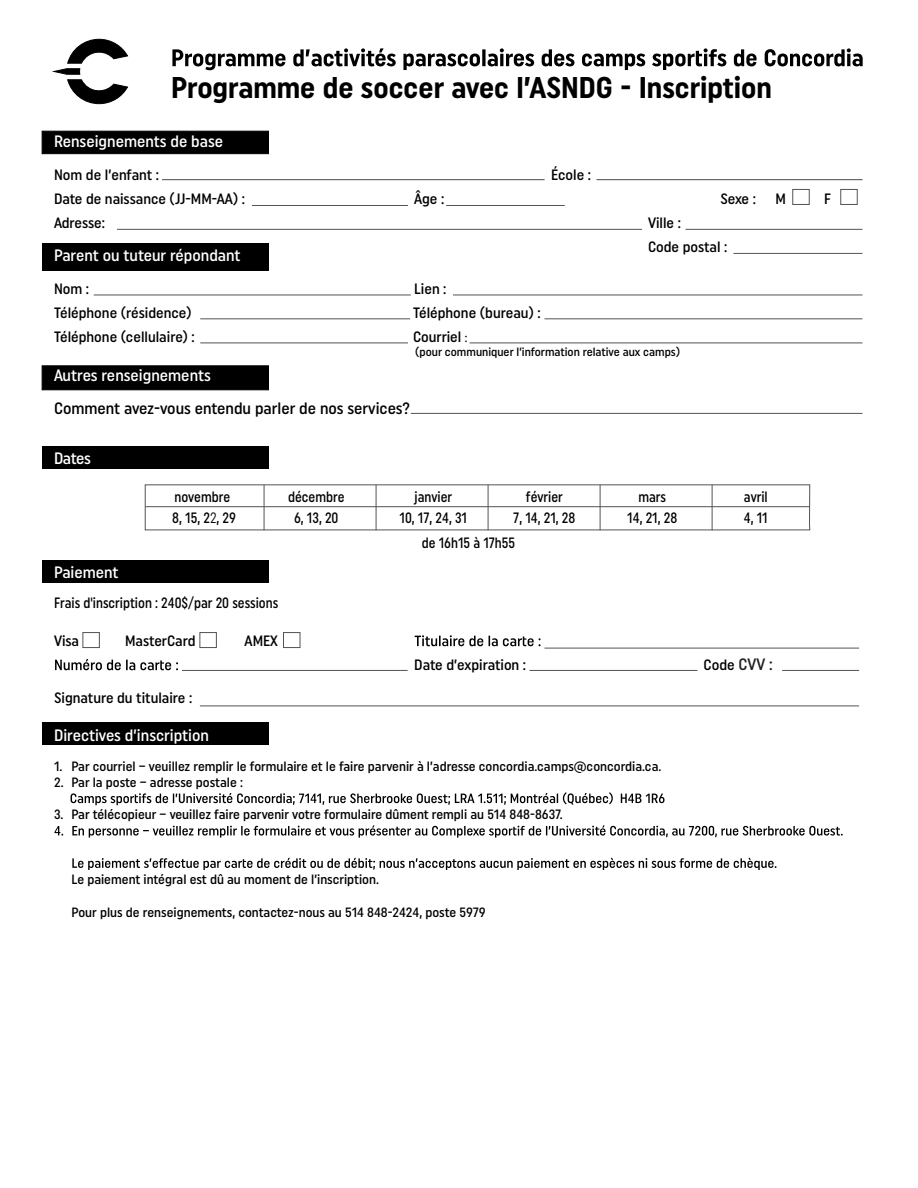
<style>
.page{position:relative;width:918px;height:1188px;background:#fff}
.page>*{position:absolute;margin:0;border:0;box-sizing:border-box;transform-origin:0 0}
.t1{font:700 30px "Uniform Condensed";color:#000}
.t2{font:500 16.5px "Uniform Condensed";color:#fff}
.t3{font:500 16.5px "Uniform Condensed";color:#000}
.t4{font:500 15px/24px "Uniform Condensed";color:#000}
.t5{font:500 15px "Uniform Condensed";color:#000;scale:.9 1}
.t6{font:500 13.5px "Uniform Condensed";color:#000}
.t7{font:500 12px "Uniform Condensed";color:#000}
.s1{font-size:12px}
.s2{font-weight:400}
.s3{font-size:16.5px;color:#231f20}
</style>
<div class="page">
<div style="left:792px;top:189px;width:18px;height:16px;border:1px solid #545454"></div>
<div style="left:840px;top:189px;width:18px;height:16px;border:1px solid #545454"></div>
<div style="left:42px;top:131px;width:227px;height:23px;background:#000;border:1px solid #000"></div>
<div style="left:42px;top:244px;width:226px;height:27px;background:#000"></div>
<div style="left:42px;top:365px;width:227px;height:25px;background:#000;border:1px solid #000"></div>
<div style="left:42px;top:560px;width:226px;height:23px;background:#000"></div>
<div style="left:42px;top:722px;width:226px;height:23px;background:#000"></div>
<hr style="left:597px;top:179px;width:266px;height:1px;background:#545454">
<hr style="left:162px;top:179px;width:382px;height:1px;background:#545454">
<hr style="left:446px;top:205px;width:119px;height:1px;background:#545454">
<hr style="left:252px;top:205px;width:156px;height:1px;background:#545454">
<hr style="left:686px;top:229px;width:176px;height:1px;background:#545454">
<hr style="left:117px;top:229px;width:525px;height:1px;background:#545454">
<hr style="left:734px;top:253px;width:129px;height:1px;background:#545454">
<hr style="left:453px;top:295px;width:409px;height:1px;background:#545454">
<hr style="left:94px;top:295px;width:317px;height:1px;background:#545454">
<hr style="left:544px;top:318px;width:318px;height:1px;background:#545454">
<hr style="left:200px;top:318px;width:210px;height:1px;background:#545454">
<hr style="left:200px;top:343px;width:208px;height:1px;background:#545454">
<hr style="left:470px;top:343px;width:393px;height:1px;background:#545454">
<hr style="left:411px;top:413px;width:452px;height:1px;background:#545454">
<svg style="left:144px;top:484px;width:667px;height:47px"></svg>
<svg style="left:172px;top:48px;width:691px;height:22px"></svg>
<div style="left:42px;top:446px;width:226px;height:23px;background:#000"></div>
<svg style="left:415px;top:635px;width:126px;height:11px"></svg>
<svg style="left:55px;top:659px;width:123px;height:11px"></svg>
<svg style="left:71px;top:792px;width:593px;height:13px"></svg>
<svg style="left:54px;top:825px;width:789px;height:13px"></svg>
<svg style="left:72px;top:858px;width:705px;height:12px"></svg>
<svg style="left:52px;top:39px;width:77px;height:65px"></svg>
<div style="left:82px;top:632px;width:18px;height:16px;border:1px solid #545454"></div>
<div style="left:200px;top:632px;width:17px;height:16px;border:1px solid #545454"></div>
<div style="left:283px;top:632px;width:17px;height:16px;border:1px solid #545454"></div>
<hr style="left:544px;top:648px;width:315px;height:1px;background:#545454">
<hr style="left:782px;top:670px;width:77px;height:1px;background:#545454">
<hr style="left:200px;top:706px;width:659px;height:1px;background:#545454">
<hr style="left:530px;top:670px;width:167px;height:1px;background:#545454">
<hr style="left:182px;top:670px;width:226px;height:1px;background:#545454">
<hr style="left:264px;top:485px;width:1px;height:45px;background:#545454">
<hr style="left:376px;top:485px;width:1px;height:45px;background:#545454">
<hr style="left:488px;top:485px;width:1px;height:45px;background:#545454">
<hr style="left:600px;top:485px;width:1px;height:45px;background:#545454">
<hr style="left:712px;top:485px;width:1px;height:45px;background:#545454">
<h1 class="t1" style="left:171px;top:69px;width:603px">Programme de soccer avec l’ASNDG - Inscription</h1>
<p class="t2" style="left:54px;top:132px;width:171px">Renseignements de base</p>
<p class="t4" style="left:54px;top:163px;width:107px">Nom de l’enfant :</p>
<p class="t4" style="left:551px;top:163px;width:42px">École :</p>
<p class="t4" style="left:54px;top:187px;width:193px">Date de naissance (JJ-MM-AA) :</p>
<p class="t4" style="left:414px;top:187px;width:31px">Âge :</p>
<p class="t4" style="left:720px;top:187px;width:37px">Sexe :</p>
<p class="t4" style="left:776px;top:187px;width:12px">M</p>
<p class="t4" style="left:824px;top:187px;width:8px">F</p>
<p class="t4" style="left:54px;top:211px;width:53px">Adresse:</p>
<p class="t4" style="left:648px;top:211px;width:81px">Ville :<br>Code postal :</p>
<p class="t2" style="left:54px;top:246px;width:188px">Parent ou tuteur répondant</p>
<p class="t4" style="left:54px;top:277px;width:37px">Nom :</p>
<p class="t4" style="left:414px;top:277px;width:34px">Lien :</p>
<p class="t4" style="left:54px;top:301px;width:139px">Téléphone (résidence)</p>
<p class="t4" style="left:413px;top:301px;width:129px">Téléphone (bureau) :</p>
<p class="t4" style="left:54px;top:325px;width:142px">Téléphone (cellulaire) :</p>
<p class="t4" style="left:413px;top:325px;width:56px">Courriel <span class="s1">:</span></p>
<p class="t7" style="left:415px;top:344px;width:266px">(pour communiquer l’information relative aux camps)</p>
<p class="t2" style="left:54px;top:366px;width:158px">Autres renseignements</p>
<p class="t3" style="left:54px;top:399px;width:358px">Comment avez-vous entendu parler de nos services?</p>
<p class="t2" style="left:54px;top:448px;width:38px">Dates</p>
<p class="t2" style="left:54px;top:562px;width:66px">Paiement</p>
<p class="t5" style="left:174px;top:488px;width:64px">novembre</p>
<p class="t5" style="left:288px;top:488px;width:64px">décembre</p>
<p class="t5" style="left:415px;top:488px;width:43px">janvier</p>
<p class="t5" style="left:526px;top:488px;width:43px">février</p>
<p class="t5" style="left:639px;top:488px;width:32px">mars</p>
<p class="t5" style="left:744px;top:488px;width:28px">avril</p>
<p class="t5" style="left:172px;top:509px;width:72px">8, 15, 2<span class="s2">2</span>, 29</p>
<p class="t5" style="left:294px;top:509px;width:51px">6, 13, 20</p>
<p class="t5" style="left:400px;top:509px;width:76px">10, 17, 24, 31</p>
<p class="t5" style="left:513px;top:509px;width:70px">7, 14, 21, 28</p>
<p class="t5" style="left:627px;top:509px;width:57px">14, 21, 28</p>
<p class="t5" style="left:744px;top:509px;width:28px">4, 11</p>
<p class="t5" style="left:422px;top:534px;width:105px">de 16h15 à 17h55</p>
<p class="t5" style="left:54px;top:594px;width:251px">Frais d'inscription : 240$/par 20 sessions</p>
<p class="t4" style="left:54px;top:629px;width:27px">Visa</p>
<p class="t4" style="left:125px;top:629px;width:72px">MasterCard</p>
<p class="t4" style="left:245px;top:629px;width:35px">AMEX</p>
<p class="t4" style="left:414px;top:653px;width:113px">Date d’expiration :</p>
<p class="t4" style="left:704px;top:653px;width:71px">Code <span class="s3">CVV :</span></p>
<p class="t4" style="left:54px;top:686px;width:140px">Signature du titulaire :</p>
<p class="t2" style="left:54px;top:725px;width:157px">Directives d’inscription</p>
<p class="t6" style="left:54px;top:758px;width:609px">1. Par courriel – veuillez remplir le formulaire et le faire parvenir à l’adresse concordia.camps@concordia.ca.</p>
<p class="t6" style="left:54px;top:774px;width:190px">2. Par la poste – adresse postale :</p>
<p class="t6" style="left:54px;top:806px;width:510px">3. Par télécopieur – veuillez faire parvenir votre formulaire dûment rempli au 514 848-8637.</p>
<p class="t6" style="left:71px;top:871px;width:309px">Le paiement intégral est dû au moment de l’inscription.</p>
<p class="t6" style="left:71px;top:904px;width:416px">Pour plus de renseignements, contactez-nous au 514 848-2424, poste 5979</p>
</div>
